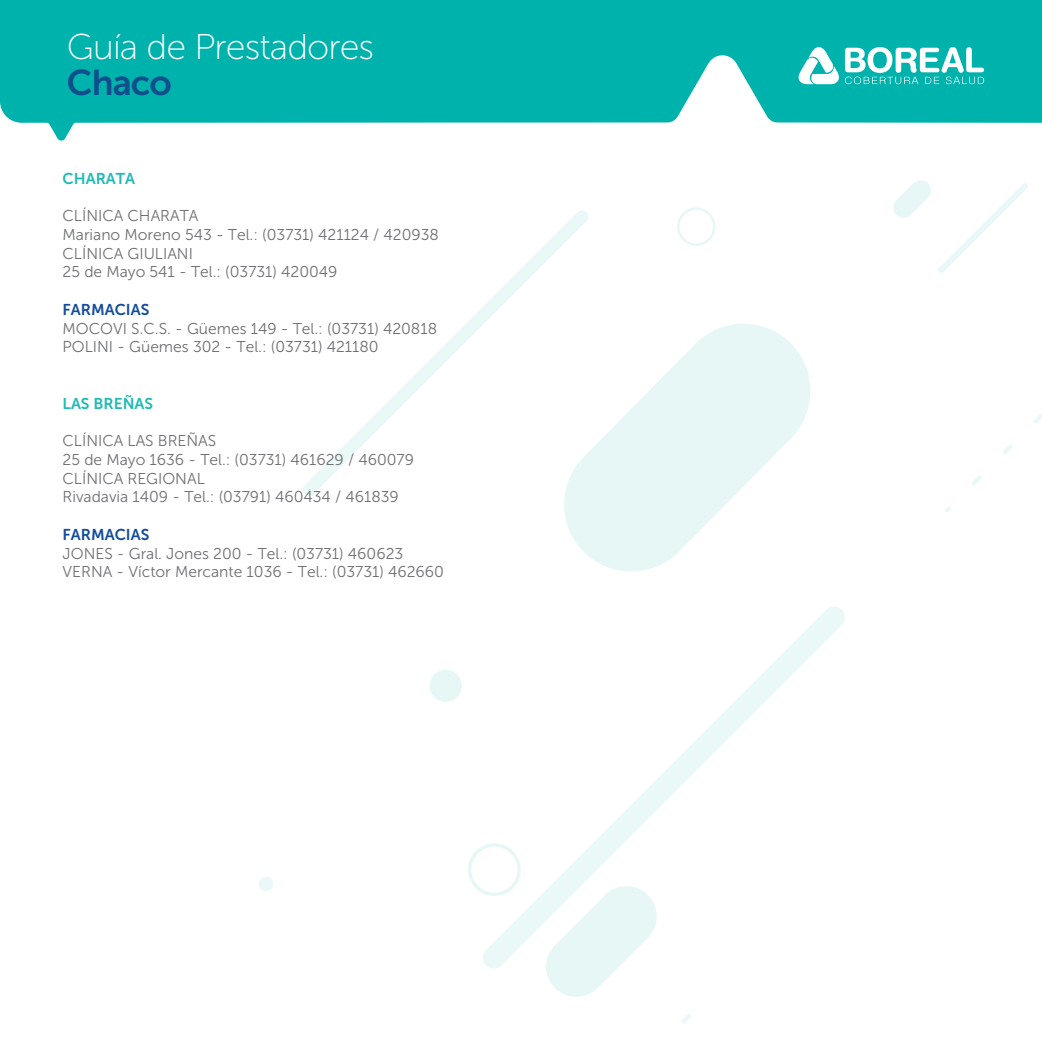
<style>
.page{position:relative;width:1042px;height:1042px;background:#fff}
.page>*{position:absolute;margin:0;border:0;box-sizing:border-box;transform-origin:0 0}
.t1{font:35.7px "Museo Sans 100";letter-spacing:-.025em;color:#fff}
.t2{font:35.7px "Museo Sans 700";letter-spacing:-.025em;color:#114e8c}
.t3{font:15.58px/18.7px "Museo Sans 300";color:#6e6f72}
.t4{font:15.58px "Museo Sans 700";color:#144c9b}
.t5{font:15.58px "Museo Sans 700";color:#1fbbb2}
</style>
<div class="page">
<svg style="left:938px;top:183px;width:90px;height:90px"></svg>
<svg style="left:303px;top:210px;width:285px;height:285px"></svg>
<svg style="left:682px;top:1014px;width:9px;height:10px"></svg>
<svg style="left:945px;top:414px;width:97px;height:98px"></svg>
<svg style="left:546px;top:968px;width:71px;height:29px"></svg>
<svg style="left:893px;top:180px;width:38px;height:38px"></svg>
<div style="left:258px;top:876px;width:15px;height:15px;background:#eaf8f8;border-radius:50%"></div>
<svg style="left:483px;top:607px;width:362px;height:361px"></svg>
<svg style="left:468px;top:843px;width:53px;height:53px"></svg>
<svg style="left:677px;top:207px;width:38px;height:39px"></svg>
<div style="left:430px;top:670px;width:32px;height:32px;background:#e6f7f6;border-radius:50%"></div>
<svg style="left:557px;top:317px;width:254px;height:255px;fill:#e6f7f6"></svg>
<svg style="left:0;top:0;width:1042px;height:141px;fill:#00b2ac"></svg>
<svg style="left:798px;top:47px;width:41px;height:37px"></svg>
<svg style="left:845px;top:47px;width:139px;height:37px"></svg>
<h1 class="t1" style="left:67px;top:28px;width:309px">Guía de Prestadores</h1>
<h1 class="t2" style="left:67px;top:63px;width:106px">Chaco</h1>
<p class="t5" style="left:63px;top:170px;width:74px">CHARATA</p>
<p class="t3" style="left:63px;top:206px;width:378px">CLÍNICA CHARATA<br>Mariano Moreno 543 - Tel.: (03731) 421124 / 420938<br>CLÍNICA GIULIANI<br>25 de Mayo 541 - Tel.: (03731) 420049</p>
<p class="t4" style="left:63px;top:301px;width:88px">FARMACIAS</p>
<p class="t3" style="left:63px;top:319px;width:376px">MOCOVI S.C.S. - Güemes 149 - Tel.: (03731) 420818<br>POLINI - Güemes 302 - Tel.: (03731) 421180</p>
<p class="t5" style="left:63px;top:394px;width:92px">LAS BREÑAS</p>
<p class="t3" style="left:63px;top:431px;width:353px">CLÍNICA LAS BREÑAS<br>25 de Mayo 1636 - Tel.: (03731) 461629 / 460079<br>CLÍNICA REGIONAL<br>Rivadavia 1409 - Tel.: (03791) 460434 / 461839</p>
<p class="t4" style="left:63px;top:526px;width:88px">FARMACIAS</p>
<p class="t3" style="left:63px;top:544px;width:383px">JONES - Gral. Jones 200 - Tel.: (03731) 460623<br>VERNA - Víctor Mercante 1036 - Tel.: (03731) 462660</p>
</div>
